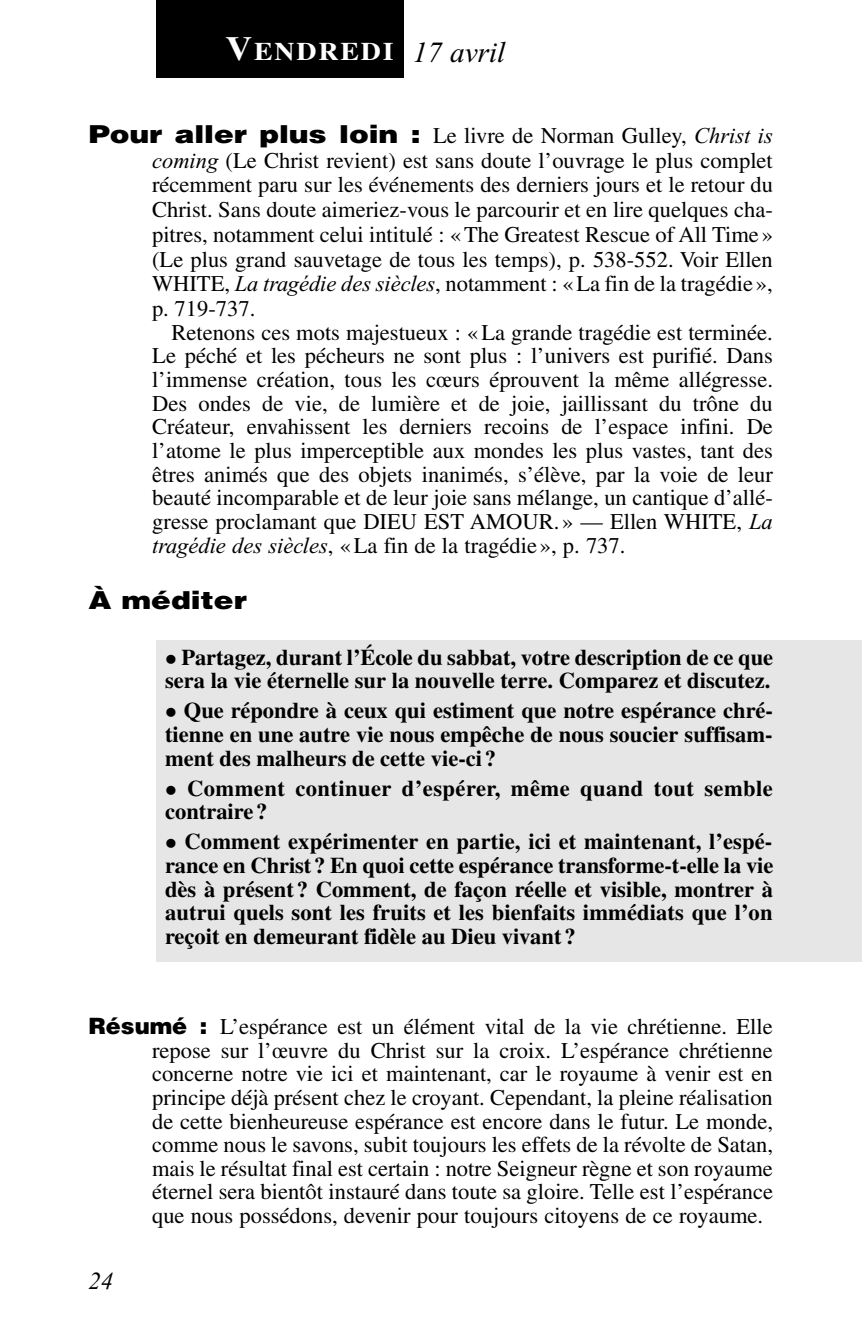
<style>
.page{position:relative;width:862px;height:1321px;background:#fff}
.page>*{position:absolute;margin:0;border:0;box-sizing:border-box;transform-origin:0 0}
.t1{font:700 25.2px "Times LT Std";letter-spacing:.065em;color:#fff;scale:1.1 1}
.t2{font:900 24.75px "Helvetica";color:#000;scale:1.2 1}
.t3{font:italic 24.75px "Times New Roman";color:#000}
.t4{font:22.5px/23.6px "Times LT Std";color:#000;text-align:justify}
.t5{font:700 22.5px/23.6px "Times LT Std";color:#000;text-align:justify}
.t6{font:700 22.5px/23.6px "Times LT Std";letter-spacing:.02em;color:#000}
.s1{font-size:33.75px}
.s2{font-family:"Times New Roman";font-weight:400;font-style:italic;font-size:29.25px;color:#000}
.s3{font-family:"Helvetica";font-weight:900;font-size:24.75px}
.s4{font-family:"Times New Roman";font-style:italic}
.s5{font-family:"Helvetica";font-weight:900}
</style>
<div class="page">
<div style="left:156px;top:639px;width:705px;height:322px;background:#e6e6e6"></div>
<div style="left:156px;top:0;width:247px;height:77px;background:#000"></div>
<p class="t1" style="left:225px;top:43px;width:256px"><span class="s1">V</span>ENDREDI <span class="s2">17 avril</span></p>
<p class="t4" style="left:152px;top:125px;width:622px;line-height:24.8px;text-indent:-64px"><span class="s3">Pour aller plus loin :</span> Le livre de Norman Gulley, <span class="s4">Christ is coming</span> (Le Christ revient) est sans doute l’ouvrage le plus complet récemment paru sur les événements des derniers jours et le retour du Christ. Sans doute aimeriez-vous le parcourir et en lire quelques cha&shy;pitres, notamment celui intitulé : « The Greatest Rescue of All Time » (Le plus grand sauvetage de tous les temps), p. 538-552. Voir Ellen WHITE, <span class="s4">La tragédie des siècles</span>, notamment : «La fin de la tragédie», p. 719-737.</p>
<p class="t4" style="left:152px;top:323px;width:621px;text-indent:19px">Retenons ces mots majestueux : « La grande tragédie est terminée.<br>Le péché et les pécheurs ne sont plus : l’univers est purifié. Dans l’immense création, tous les cœurs éprouvent la même allégresse.<br>Des ondes de vie, de lumière et de joie, jaillissant du trône du Créateur, envahissent les derniers recoins de l’espace infini. De l’atome le plus imperceptible aux mondes les plus vastes, tant des êtres animés que des objets inanimés, s’élève, par la voie de leur beauté incomparable et de leur joie sans mélange, un cantique d’allé&shy;gresse proclamant que DIEU EST AMOUR. » — Ellen WHITE, <span class="s4">La tragédie des siècles</span>, «La fin de la tragédie », p. 737.</p>
<p class="t2" style="left:88px;top:586px;width:133px">À méditer</p>
<p class="t5" style="left:165px;top:647px;width:609px">● Partagez, durant l’École du sabbat, votre description de ce que sera la vie éternelle sur la nouvelle terre. Comparez et discutez.</p>
<p class="t5" style="left:165px;top:701px;width:609px">● Que répondre à ceux qui estiment que notre espérance chré&shy;tienne en une autre vie nous empêche de nous soucier suffisam&shy;ment des malheurs de cette vie-ci?</p>
<p class="t6" style="left:165px;top:778px;width:609px">● Comment continuer d’espérer, même quand tout semble contraire ?</p>
<p class="t5" style="left:165px;top:832px;width:609px">● Comment expérimenter en partie, ici et maintenant, l’espé&shy;rance en Christ? En quoi cette espérance transforme-t-elle la vie dès à présent ? Comment, de façon réelle et visible, montrer à autrui quels sont les fruits et les bienfaits immédiats que l’on reçoit en demeurant fidèle au Dieu vivant ?</p>
<p class="t4" style="left:152px;top:1016px;width:622px;text-indent:-64px"><span class="s5">Résumé :</span> L’espérance est un élément vital de la vie chrétienne. Elle repose sur l’œuvre du Christ sur la croix. L’espérance chrétienne concerne notre vie ici et maintenant, car le royaume à venir est en principe déjà présent chez le croyant. Cependant, la pleine réalisation de cette bienheureuse espérance est encore dans le futur. Le monde, comme nous le savons, subit toujours les effets de la révolte de Satan, mais le résultat final est certain : notre Seigneur règne et son royaume éternel sera bientôt instauré dans toute sa gloire. Telle est l’espérance que nous possédons, devenir pour toujours citoyens de ce royaume.</p>
<p class="t3" style="left:88px;top:1271px;width:26px">24</p>
</div>
